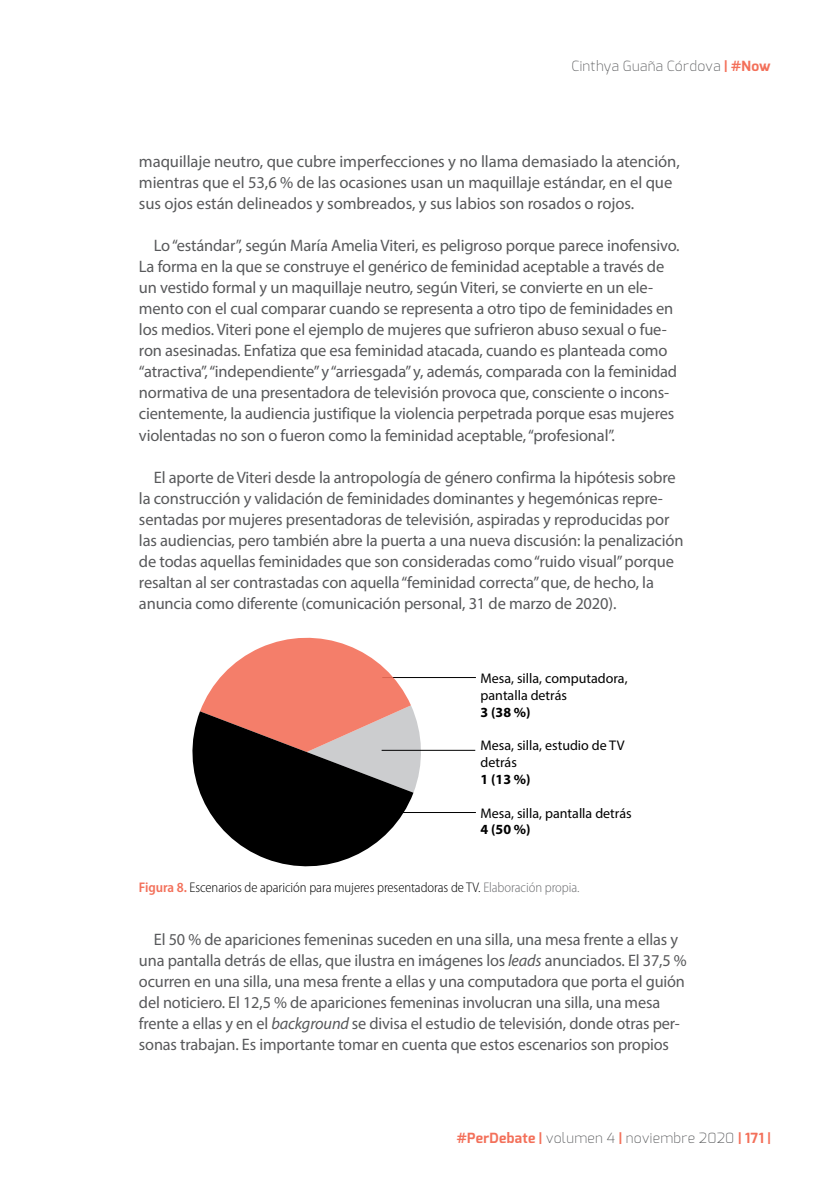
<style>
.page{position:relative;width:819px;height:1191px;background:#fff}
.page>*{position:absolute;margin:0;border:0;box-sizing:border-box;transform-origin:0 0}
.t1{font:16.62px/21px "Myriad Pro";letter-spacing:-.01em;color:#58595b}
.t2{font:14px/16.8px "Myriad Pro";color:#000}
.t3{font:300 semi-condensed 14px "Myriad Pro";letter-spacing:-.005em;color:#000}
.t4{font:200 14px "Exo";letter-spacing:.02em;color:#58595b}
.t5{font:700 14px "Myriad Pro";color:#000}
.s1{font-weight:700;color:#f3705a}
.s2{font-weight:600;color:#f3705a}
.s3{color:#6d6e71}
.s4{font-style:italic}
</style>
<div class="page">
<hr style="left:382px;top:677px;width:94px;height:1px;background:#000">
<hr style="left:382px;top:812px;width:94px;height:1px;background:#000">
<svg style="left:192px;top:638px;width:229px;height:228px"></svg>
<hr style="left:381px;top:750px;width:94px;height:1px;background:#000">
<p class="t4" style="left:571px;top:57px;width:201px">Cinthya Guaña Córdova <span class="s1">| #Now</span></p>
<p class="t1" style="left:139px;top:151px;width:542px">maquillaje neutro, que cubre imperfecciones y no llama demasiado la atención, mientras que el 53,6 % de las ocasiones usan un maquillaje estándar, en el que sus ojos están delineados y sombreados, y sus labios son rosados o rojos.</p>
<p class="t1" style="left:139px;top:235px;width:542px;text-indent:15px">Lo “estándar”, según María Amelia Viteri, es peligroso porque parece inofensivo.<br>La forma en la que se construye el genérico de feminidad aceptable a través de un vestido formal y un maquillaje neutro, según Viteri, se convierte en un ele&shy;mento con el cual comparar cuando se representa a otro tipo de feminidades en los medios. Viteri pone el ejemplo de mujeres que sufrieron abuso sexual o fue&shy;ron asesinadas. Enfatiza que esa feminidad atacada, cuando es planteada como “atractiva”, “independiente” y “arriesgada” y, además, comparada con la feminidad normativa de una presentadora de televisión provoca que, consciente o incons&shy;cientemente, la audiencia justifique la violencia perpetrada porque esas mujeres violentadas no son o fueron como la feminidad aceptable, “profesional”.</p>
<p class="t1" style="left:139px;top:466px;width:546px;text-indent:15px">El aporte de Viteri desde la antropología de género confirma la hipótesis sobre la construcción y validación de feminidades dominantes y hegemónicas repre&shy;sentadas por mujeres presentadoras de televisión, aspiradas y reproducidas por las audiencias, pero también abre la puerta a una nueva discusión: la penalización de todas aquellas feminidades que son consideradas como “ruido visual” porque resaltan al ser contrastadas con aquella “feminidad correcta” que, de hecho, la anuncia como diferente (comunicación personal, 31 de marzo de 2020).</p>
<p class="t2" style="left:480px;top:670px;width:148px">Mesa, silla, computadora, pantalla detrás</p>
<p class="t5" style="left:480px;top:703px;width:52px">3 (38 %)</p>
<p class="t2" style="left:480px;top:737px;width:145px">Mesa, silla, estudio de TV detrás</p>
<p class="t5" style="left:480px;top:770px;width:52px">1 (13 %)</p>
<p class="t2" style="left:480px;top:804px;width:153px">Mesa, silla, pantalla detrás</p>
<p class="t5" style="left:480px;top:820px;width:52px">4 (50 %)</p>
<p class="t3" style="left:139px;top:879px;width:442px"><span class="s2">Figura 8.</span> Escenarios de aparición para mujeres presentadoras de TV. <span class="s3">Elaboración propia.</span></p>
<p class="t1" style="left:139px;top:928px;width:549px;text-indent:15px">El 50 % de apariciones femeninas suceden en una silla, una mesa frente a ellas y una pantalla detrás de ellas, que ilustra en imágenes los <span class="s4">leads</span> anunciados. El 37,5 % ocurren en una silla, una mesa frente a ellas y una computadora que porta el guión del noticiero. El 12,5 % de apariciones femeninas involucran una silla, una mesa frente a ellas y en el <span class="s4">background</span> se divisa el estudio de televisión, donde otras per&shy;sonas trabajan. Es importante tomar en cuenta que estos escenarios son propios</p>
<p class="t4" style="left:457px;top:1129px;width:315px"><span class="s1">#PerDebate |</span> volumen 4 <span class="s1">|</span> noviembre 2020 <span class="s1">| 171 |</span></p>
</div>
